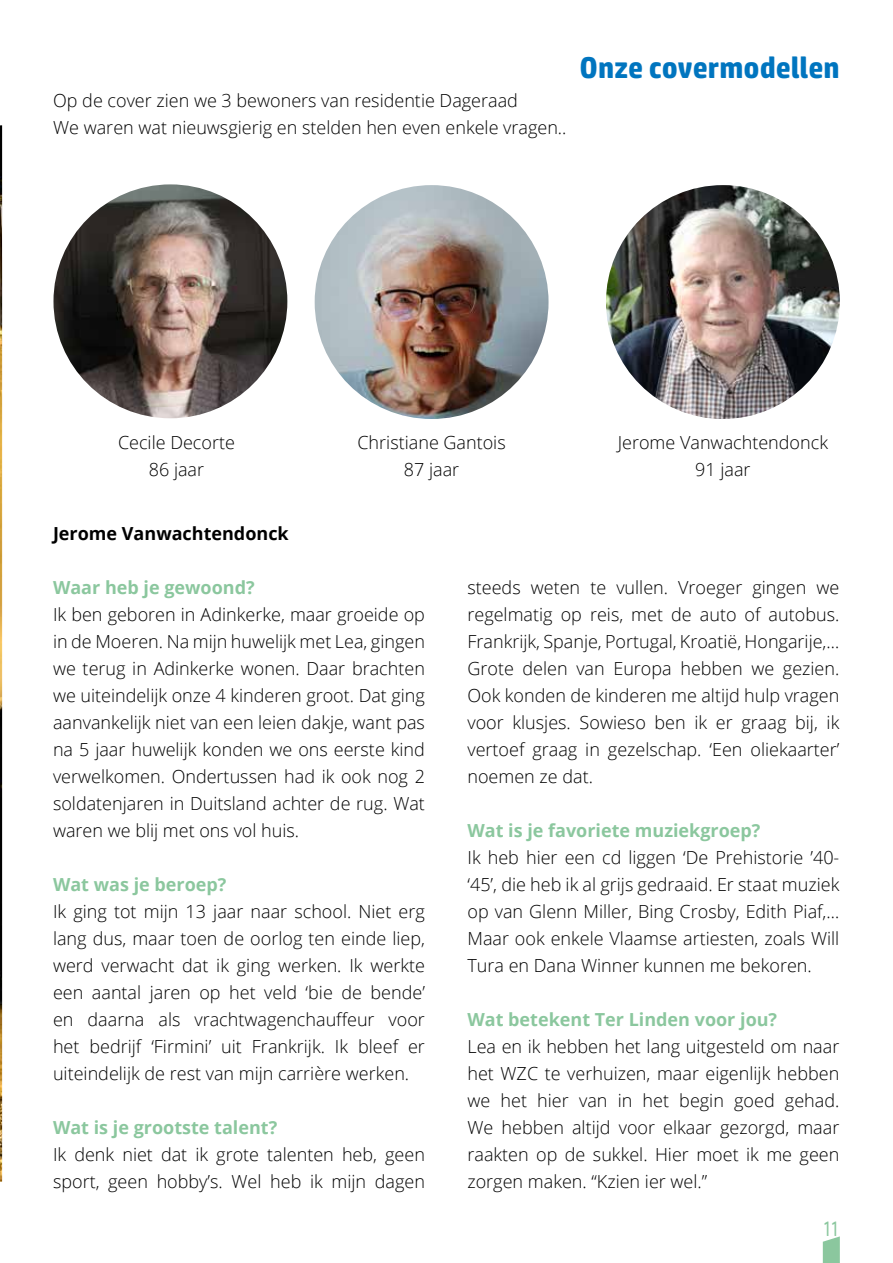
<style>
.page{position:relative;width:893px;height:1263px;background:#fff}
.page>*{position:absolute;margin:0;border:0;box-sizing:border-box;transform-origin:0 0}
.t1{font:700 30px "HP Simplified";color:#0075bf}
.t2{font:21px "HP Simplified";color:#8bc79e;scale:.7 1}
.t3{font:300 18px/27px "Open Sans";color:#000;text-align:justify}
.t4{font:700 18px "Open Sans";color:#8bc79e}
.t5{font:700 18px "Open Sans";color:#000}
</style>
<div class="page">
<img style="left:0;top:125px;width:2px;height:1057px">
<img style="left:53px;top:184px;width:234px;height:234px;border-radius:117px">
<img style="left:606px;top:185px;width:234px;height:234px;border-radius:117px">
<img style="left:315px;top:185px;width:234px;height:234px;border-radius:117px">
<svg style="left:823px;top:1236px;width:17px;height:27px"></svg>
<p class="t3" style="left:53px;top:87px;width:515px">Op de cover zien we 3 bewoners van residentie Dageraad<br>We waren wat nieuwsgierig en stelden hen even enkele vragen..</p>
<h1 class="t1" style="left:580px;top:49px;width:262px">Onze covermodellen</h1>
<p class="t3" style="left:118px;top:429px;width:118px;text-align:center">Cecile Decorte<br>86 jaar</p>
<p class="t3" style="left:357px;top:429px;width:150px;text-align:center">Christiane Gantois<br>87 jaar</p>
<p class="t3" style="left:618px;top:429px;width:212px;text-align:center">Jerome Vanwachtendonck<br>91 jaar</p>
<p class="t5" style="left:53px;top:521px;width:237px">Jerome Vanwachtendonck</p>
<p class="t4" style="left:53px;top:575px;width:203px">Waar heb je gewoond?</p>
<p class="t3" style="left:53px;top:600px;width:373px">Ik ben geboren in Adinkerke, maar groeide op in de Moeren. Na mijn huwelijk met Lea, gingen we terug in Adinkerke wonen. Daar brachten we uiteindelijk onze 4 kinderen groot. Dat ging aanvankelijk niet van een leien dakje, want pas na 5 jaar huwelijk konden we ons eerste kind verwelkomen. Ondertussen had ik ook nog 2 soldatenjaren in Duitsland achter de rug. Wat waren we blij met ons vol huis.</p>
<p class="t4" style="left:53px;top:872px;width:175px">Wat was je beroep?</p>
<p class="t3" style="left:53px;top:897px;width:373px">Ik ging tot mijn 13 jaar naar school. Niet erg lang dus, maar toen de oorlog ten einde liep, werd verwacht dat ik ging werken. Ik werkte een aantal jaren op het veld ‘bie de bende’ en daarna als vrachtwagenchauffeur voor het bedrijf ‘Firmini’ uit Frankrijk. Ik bleef er uiteindelijk de rest van mijn carrière werken.</p>
<p class="t4" style="left:53px;top:1115px;width:226px">Wat is je grootste talent?</p>
<p class="t3" style="left:53px;top:1140px;width:373px">Ik denk niet dat ik grote talenten heb, geen sport, geen hobby’s. Wel heb ik mijn dagen</p>
<p class="t3" style="left:467px;top:573px;width:373px">steeds weten te vullen. Vroeger gingen we regelmatig op reis, met de auto of autobus.<br>Frankrijk, Spanje, Portugal, Kroatië, Hongarije,… Grote delen van Europa hebben we gezien.<br>Ook konden de kinderen me altijd hulp vragen voor klusjes. Sowieso ben ik er graag bij, ik vertoef graag in gezelschap. ‘Een oliekaarter’ noemen ze dat.</p>
<p class="t4" style="left:467px;top:818px;width:295px">Wat is je favoriete muziekgroep?</p>
<p class="t3" style="left:467px;top:843px;width:373px">Ik heb hier een cd liggen ‘De Prehistorie ’40- ‘45’, die heb ik al grijs gedraaid. Er staat muziek op van Glenn Miller, Bing Crosby, Edith Piaf,… Maar ook enkele Vlaamse artiesten, zoals Will Tura en Dana Winner kunnen me bekoren.</p>
<p class="t4" style="left:467px;top:1007px;width:311px">Wat betekent Ter Linden voor jou?</p>
<p class="t3" style="left:467px;top:1032px;width:373px">Lea en ik hebben het lang uitgesteld om naar het WZC te verhuizen, maar eigenlijk hebben we het hier van in het begin goed gehad.<br>We hebben altijd voor elkaar gezorgd, maar raakten op de sukkel. Hier moet ik me geen zorgen maken. “Kzien ier wel.”</p>
<p class="t2" style="left:823px;top:1217px;width:24px">11</p>
</div>
